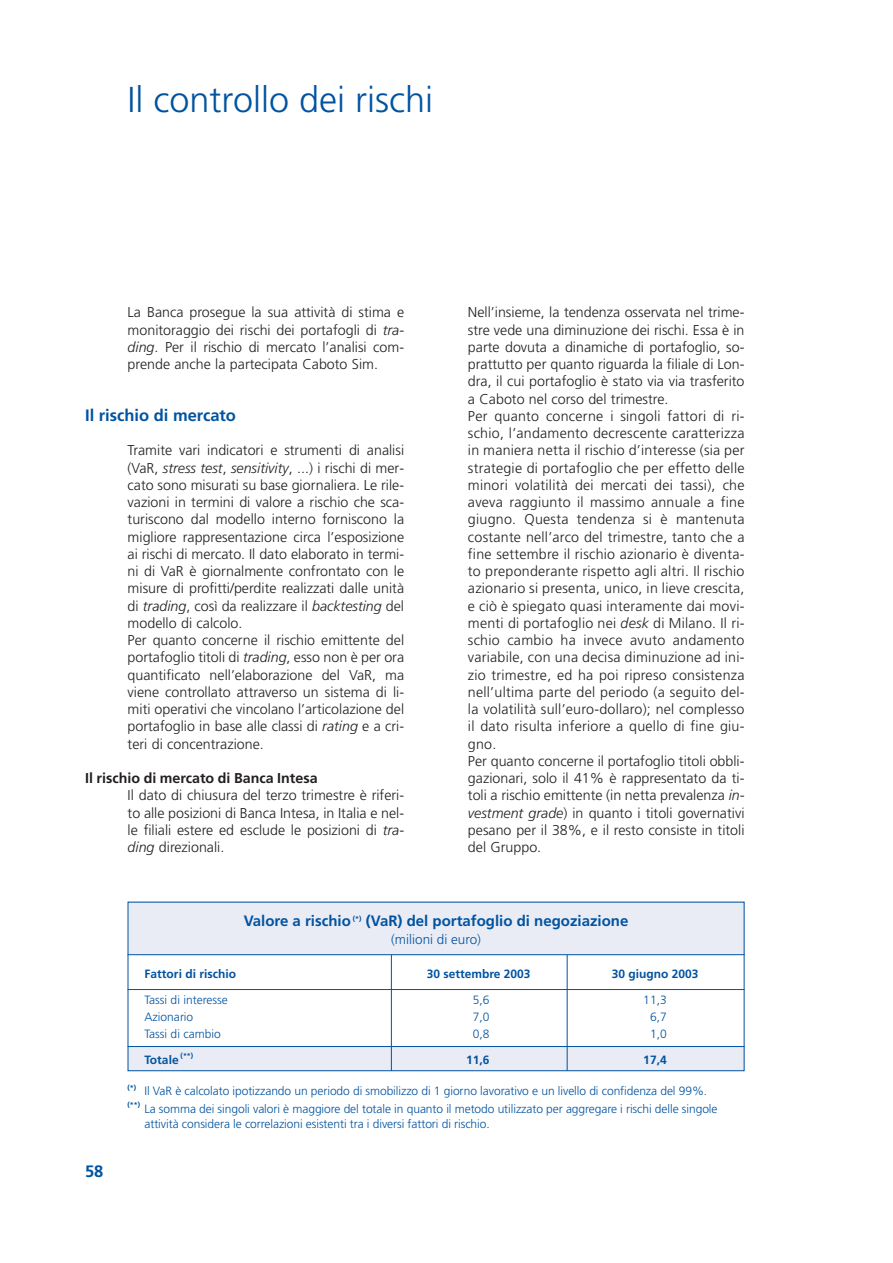
<style>
.page{position:relative;width:893px;height:1263px;background:#fff}
.page>*{position:absolute;margin:0;border:0;box-sizing:border-box;transform-origin:0 0}
.t1{font:300 36px "Frutiger";color:#0153a0}
.t2{font:700 16.5px "Frutiger";color:#0153a0}
.t3{font:700 15px "Frutiger";color:#0153a0}
.t4{font:300 14.25px/17.2px "Frutiger";color:#231f20}
.t5{font:700 14.25px "Frutiger";color:#231f20}
.t6{font:300 13.5px "Frutiger";color:#0153a0}
.t7{font:300 12px/17.1px "Frutiger";letter-spacing:-.005em;color:#0153a0}
.t8{font:700 12px "Frutiger";color:#0153a0}
.s1{font-style:italic}
</style>
<div class="page">
<div style="left:128px;top:1047px;width:616px;height:24px;background:#e9ecf5"></div>
<div style="left:128px;top:902px;width:616px;height:53px;background:#e9ecf5"></div>
<div style="left:128px;top:902px;width:616px;height:169px;border:1px solid #0153a0"></div>
<hr style="left:566px;top:955px;width:1px;height:116px;background:#0153a0">
<hr style="left:391px;top:955px;width:1px;height:116px;background:#0153a0">
<hr style="left:128px;top:954px;width:616px;height:1px;background:#0153a0">
<hr style="left:128px;top:1046px;width:616px;height:1px;background:#0153a0">
<hr style="left:128px;top:989px;width:616px;height:1px;background:#0153a0">
<h1 class="t1" style="left:128px;top:85px;width:307px">Il controllo dei rischi</h1>
<p class="t4" style="left:128px;top:305px;width:278px;text-align:justify">La Banca prosegue la sua attività di stima e monitoraggio dei rischi dei portafogli di <span class="s1">tra&shy;ding</span>. Per il rischio di mercato l’analisi com&shy;prende anche la partecipata Caboto Sim.</p>
<p class="t2" style="left:85px;top:408px;width:152px">Il rischio di mercato</p>
<p class="t4" style="left:128px;top:443px;width:278px">Tramite vari indicatori e strumenti di analisi (VaR, <span class="s1">stress test</span>, <span class="s1">sensitivity</span>, ...) i rischi di mer&shy;cato sono misurati su base giornaliera. Le rile&shy;vazioni in termini di valore a rischio che sca&shy;turiscono dal modello interno forniscono la migliore rappresentazione circa l’esposizione ai rischi di mercato. Il dato elaborato in termi&shy;ni di VaR è giornalmente confrontato con le misure di profitti/perdite realizzati dalle unità di <span class="s1">trading</span>, così da realizzare il <span class="s1">backtesting</span> del modello di calcolo.<br>Per quanto concerne il rischio emittente del portafoglio titoli di <span class="s1">trading</span>, esso non è per ora quantificato nell’elaborazione del VaR, ma viene controllato attraverso un sistema di li&shy;miti operativi che vincolano l’articolazione del portafoglio in base alle classi di <span class="s1">rating</span> e a cri&shy;teri di concentrazione.</p>
<p class="t5" style="left:85px;top:772px;width:234px">Il rischio di mercato di Banca Intesa</p>
<p class="t4" style="left:128px;top:788px;width:278px;text-align:justify">Il dato di chiusura del terzo trimestre è riferi&shy;to alle posizioni di Banca Intesa, in Italia e nel&shy;le filiali estere ed esclude le posizioni di <span class="s1">tra&shy;ding</span> direzionali.</p>
<p class="t4" style="left:468px;top:305px;width:278px">Nell’insieme, la tendenza osservata nel trime&shy;stre vede una diminuzione dei rischi. Essa è in parte dovuta a dinamiche di portafoglio, so&shy;prattutto per quanto riguarda la filiale di Lon&shy;dra, il cui portafoglio è stato via via trasferito a Caboto nel corso del trimestre.<br>Per quanto concerne i singoli fattori di ri&shy;schio, l’andamento decrescente caratterizza in maniera netta il rischio d’interesse (sia per strategie di portafoglio che per effetto delle minori volatilità dei mercati dei tassi), che aveva raggiunto il massimo annuale a fine giugno. Questa tendenza si è mantenuta costante nell’arco del trimestre, tanto che a fine settembre il rischio azionario è diventa&shy;to preponderante rispetto agli altri. Il rischio azionario si presenta, unico, in lieve crescita, e ciò è spiegato quasi interamente dai movi&shy;menti di portafoglio nei <span class="s1">desk</span> di Milano. Il ri&shy;schio cambio ha invece avuto andamento variabile, con una decisa diminuzione ad ini&shy;zio trimestre, ed ha poi ripreso consistenza nell’ultima parte del periodo (a seguito del&shy;la volatilità sull’euro-dollaro); nel complesso il dato risulta inferiore a quello di fine giu&shy;gno.<br>Per quanto concerne il portafoglio titoli obbli&shy;gazionari, solo il 41% è rappresentato da ti&shy;toli a rischio emittente (in netta prevalenza <span class="s1">in&shy;vestment grade</span>) in quanto i titoli governativi pesano per il 38%, e il resto consiste in titoli del Gruppo.</p>
<p class="t3" style="left:244px;top:914px;width:386px">Valore a rischio <sup>(*)</sup> (VaR) del portafoglio di negoziazione</p>
<p class="t6" style="left:391px;top:934px;width:91px">(milioni di euro)</p>
<p class="t8" style="left:145px;top:969px;width:93px">Fattori di rischio</p>
<p class="t8" style="left:426px;top:969px;width:105px">30 settembre 2003</p>
<p class="t8" style="left:611px;top:969px;width:88px">30 giugno 2003</p>
<p class="t7" style="left:145px;top:992px;width:85px">Tassi di interesse</p>
<p class="t7" style="left:473px;top:992px;width:18px">5,6</p>
<p class="t7" style="left:643px;top:992px;width:25px">11,3</p>
<p class="t7" style="left:145px;top:1009px;width:50px">Azionario</p>
<p class="t7" style="left:473px;top:1009px;width:18px">7,0</p>
<p class="t7" style="left:650px;top:1009px;width:18px">6,7</p>
<p class="t7" style="left:145px;top:1026px;width:77px">Tassi di cambio</p>
<p class="t7" style="left:473px;top:1026px;width:18px">0,8</p>
<p class="t7" style="left:650px;top:1026px;width:18px">1,0</p>
<p class="t8" style="left:145px;top:1055px;width:50px">Totale <sup>(**)</sup></p>
<p class="t8" style="left:466px;top:1055px;width:25px">11,6</p>
<p class="t8" style="left:643px;top:1055px;width:25px">17,4</p>
<p class="t2" style="left:85px;top:1165px;width:20px">58</p>
<p class="t7" style="left:128px;top:1084px;width:591px"><sup>(*)</sup> Il VaR è calcolato ipotizzando un periodo di smobilizzo di 1 giorno lavorativo e un livello di confidenza del 99%. <sup>(**)</sup> La somma dei singoli valori è maggiore del totale in quanto il metodo utilizzato per aggregare i rischi delle singole</p>
<p class="t7" style="left:144px;top:1116px;width:347px">attività considera le correlazioni esistenti tra i diversi fattori di rischio.</p>
</div>
